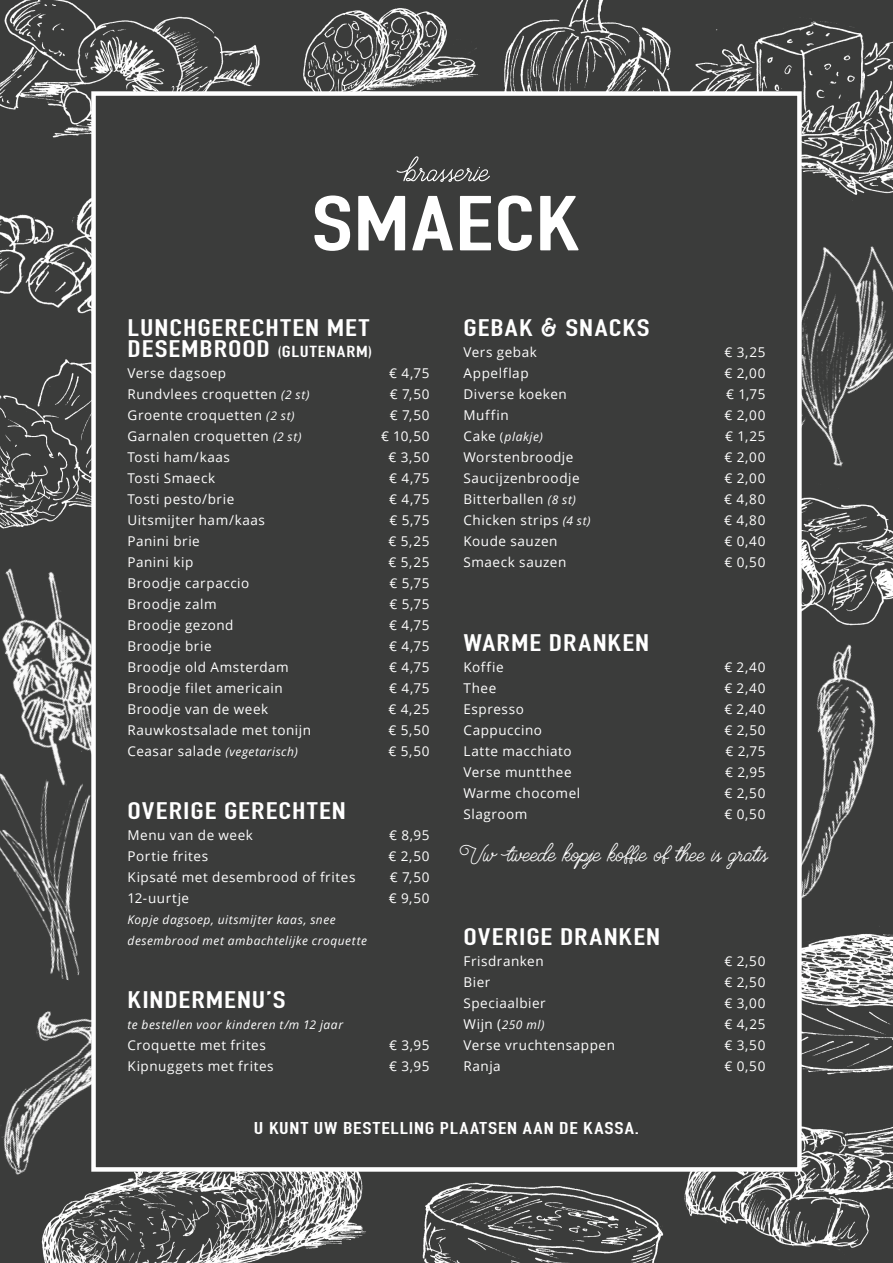
<style>
.page{position:relative;width:893px;height:1263px;background:#fff}
.page>*{position:absolute;margin:0;border:0;box-sizing:border-box;transform-origin:0 0}
.t1{font:31.5px "Brayden Script Sans";letter-spacing:.035em;color:#fff}
.t2{font:22.5px "Brayden Script Sans";letter-spacing:.04em;color:#fff}
.t3{font:21px "Brayden Script";color:#fff}
.t4{font:21px "Brayden Script Sans";letter-spacing:.045em;color:#fff}
.t5{font:13.5px/21px "Open Sans";letter-spacing:.04em;color:#fff}
.t6{font:italic 12px/21px "Open Sans";letter-spacing:.045em;color:#fff}
.s1{font-size:31.5px}
.s2{font-style:italic;font-size:12px}
.s3{font-style:normal;font-size:13.5px}
.s4{font-style:normal}
</style>
<div class="page">
<img style="left:802px;top:967px;width:91px;height:75px">
<img style="left:0;top:0;width:251px;height:99px">
<img style="left:251px;top:0;width:171px;height:91px">
<img style="left:714px;top:1042px;width:179px;height:221px">
<img style="left:0;top:99px;width:91px;height:200px">
<img style="left:378px;top:1172px;width:336px;height:91px">
<img style="left:0;top:299px;width:91px;height:195px">
<img style="left:0;top:494px;width:91px;height:236px">
<img style="left:0;top:730px;width:91px;height:143px">
<img style="left:422px;top:0;width:244px;height:91px">
<img style="left:802px;top:260px;width:91px;height:149px">
<img style="left:0;top:873px;width:91px;height:390px">
<img style="left:802px;top:658px;width:91px;height:309px">
<img style="left:666px;top:0;width:227px;height:260px">
<img style="left:802px;top:409px;width:91px;height:249px">
<img style="left:34px;top:1053px;width:335px;height:210px">
<div style="left:91px;top:91px;width:711px;height:1081px;background:#3b3c3b;border:4px solid #fff"></div>
<svg style="left:314px;top:195px;width:36px;height:56px"></svg>
<svg style="left:358px;top:196px;width:47px;height:54px"></svg>
<svg style="left:412px;top:196px;width:41px;height:54px"></svg>
<svg style="left:460px;top:196px;width:31px;height:54px"></svg>
<svg style="left:498px;top:195px;width:34px;height:56px"></svg>
<svg style="left:540px;top:196px;width:39px;height:54px"></svg>
<svg style="left:396px;top:156px;width:94px;height:26px"></svg>
<h1 class="t1" style="left:128px;top:314px;width:243px">Lunchgerechten met</h1>
<h3 class="t4" style="left:128px;top:342px;width:246px"><span class="s1">desembrood</span> (glutenarm)</h3>
<p class="t5" style="left:128px;top:362px;width:185px">Verse dagsoep<br>Rundvlees croquetten <span class="s2">(2 st)<br></span>Groente croquetten <span class="s2">(2 st)<br></span>Garnalen croquetten <span class="s2">(2 st)<br></span>Tosti ham/kaas<br>Tosti Smaeck<br>Tosti pesto/brie<br>Uitsmijter ham/kaas<br>Panini brie<br>Panini kip<br>Broodje carpaccio<br>Broodje zalm<br>Broodje gezond<br>Broodje brie<br>Broodje old Amsterdam<br>Broodje filet americain<br>Broodje van de week<br>Rauwkostsalade met tonijn</p>
<p class="t6" style="left:128px;top:741px;width:172px"><span class="s3">Ceasar salade</span> (vegetarisch)</p>
<p class="t5" style="left:381px;top:362px;width:50px;text-align:right">€ 4,75 € 7,50 € 7,50 € 10,50 € 3,50 € 4,75 € 4,75 € 5,75 € 5,25 € 5,25 € 5,75 € 5,75 € 4,75 € 4,75 € 4,75 € 4,75 € 4,25 € 5,50 € 5,50</p>
<h1 class="t1" style="left:128px;top:797px;width:220px">overige gerechten</h1>
<p class="t5" style="left:128px;top:824px;width:229px">Menu van de week<br>Portie frites<br>Kipsaté met desembrood of frites<br>12-uurtje</p>
<p class="t6" style="left:128px;top:909px;width:241px">Kopje dagsoep, uitsmijter kaas, snee desembrood met ambachtelijke croquette</p>
<p class="t5" style="left:389px;top:824px;width:42px;text-align:justify">€ 8,95 € 2,50 € 7,50 € 9,50</p>
<h1 class="t1" style="left:128px;top:986px;width:160px">kindermenu’s</h1>
<p class="t6" style="left:128px;top:1014px;width:217px">te bestellen voor kinderen t/m 12 jaar</p>
<p class="t5" style="left:128px;top:1034px;width:148px">Croquette met frites<br>Kipnuggets met frites</p>
<p class="t5" style="left:389px;top:1034px;width:42px">€ 3,95 € 3,95</p>
<h1 class="t1" style="left:463px;top:314px;width:188px">Gebak &amp; Snacks</h1>
<p class="t5" style="left:463px;top:341px;width:105px">Vers gebak<br>Appelflap<br>Diverse koeken<br>Muffin</p>
<p class="t6" style="left:463px;top:426px;width:81px"><span class="s3">Cake</span> <span class="s4">(</span>plakje)</p>
<p class="t5" style="left:463px;top:446px;width:129px">Worstenbroodje<br>Saucijzenbroodje<br>Bitterballen <span class="s2">(8 st)<br></span>Chicken strips <span class="s2">(4 st)<br></span>Koude sauzen<br>Smaeck sauzen</p>
<h1 class="t1" style="left:463px;top:629px;width:187px">Warme dranken</h1>
<p class="t5" style="left:724px;top:341px;width:43px;text-align:justify">€ 3,25 € 2,00 € 1,75 € 2,00 € 1,25 € 2,00 € 2,00 € 4,80 € 4,80 € 0,40 € 0,50</p>
<p class="t5" style="left:463px;top:656px;width:118px">Koffie<br>Thee<br>Espresso<br>Cappuccino<br>Latte macchiato<br>Verse muntthee<br>Warme chocomel<br>Slagroom</p>
<p class="t5" style="left:724px;top:656px;width:43px;text-align:justify">€ 2,40 € 2,40 € 2,40 € 2,50 € 2,75 € 2,95 € 2,50 € 0,50</p>
<h3 class="t3" style="left:460px;top:841px;width:309px">Uw tweede kopje koffie of thee is gratis</h3>
<h1 class="t1" style="left:463px;top:923px;width:198px">Overige dranken</h1>
<p class="t5" style="left:463px;top:950px;width:84px">Frisdranken<br>Bier<br>Speciaalbier</p>
<p class="t6" style="left:463px;top:1014px;width:82px"><span class="s3">Wijn (</span>250 ml)</p>
<p class="t5" style="left:463px;top:1034px;width:153px">Verse vruchtensappen<br>Ranja</p>
<p class="t5" style="left:724px;top:950px;width:43px;text-align:justify">€ 2,50 € 2,50 € 3,00 € 4,25 € 3,50 € 0,50</p>
<h2 class="t2" style="left:254px;top:1118px;width:387px">U kunt uw bestelling plaatsen aan de kassa.</h2>
</div>
